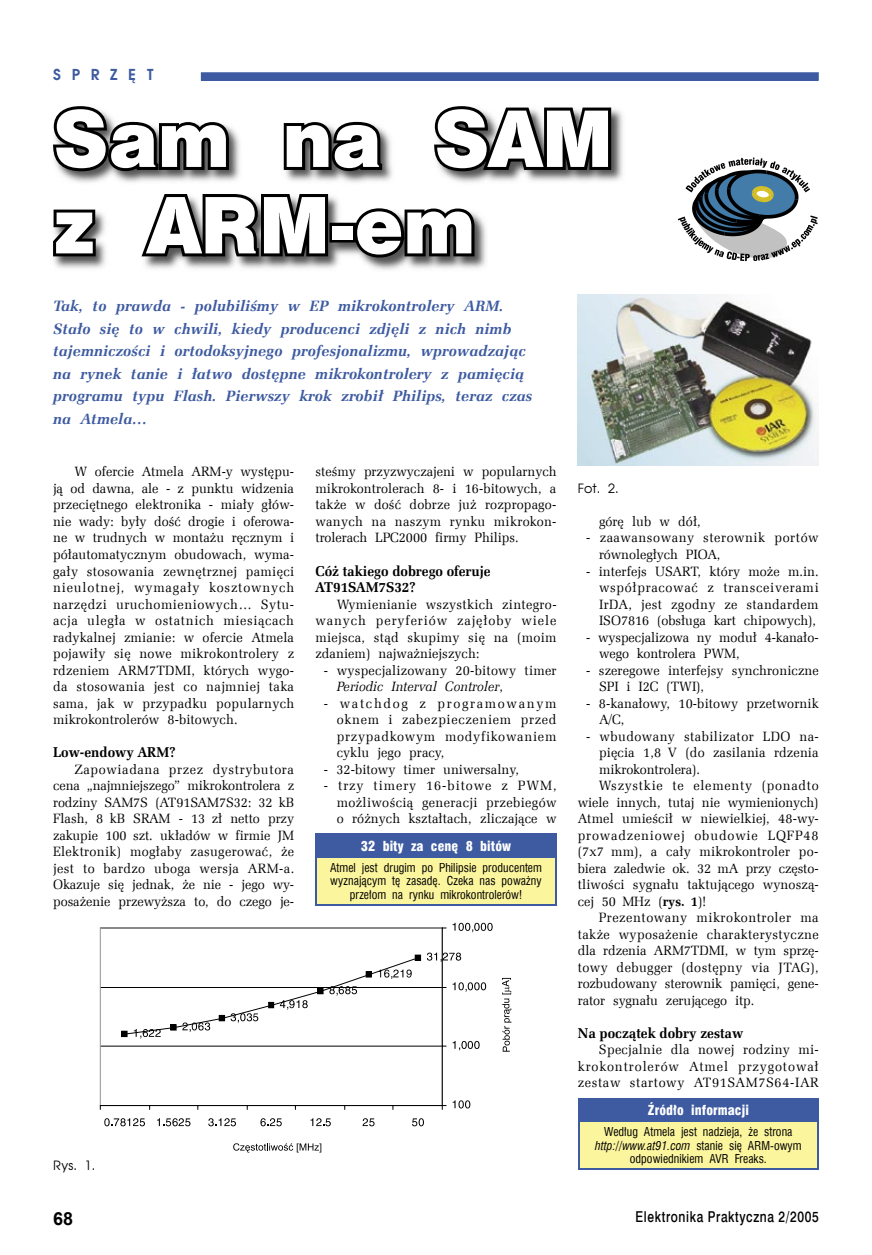
<style>
.page{position:relative;width:872px;height:1255px;background:#fff}
.page>*{position:absolute;margin:0;border:0;box-sizing:border-box;transform-origin:0 0}
.t1{font:72px/86.4px "Swis 721 Blk 2 EU Normal";letter-spacing:.005em;color:#fff}
.t2{font:700 18px "Arial";color:#000}
.t3{font:italic 15px/22.5px "Zapf Ellipt EU Bold";letter-spacing:.005em;color:#3e5ba1}
.t4{font:15px "Swis 721 Md EU Normal";letter-spacing:.05em;color:#000;scale:.8 1}
.t5{font:700 15px "Avalon";color:#3e5ba1}
.t6{font:14.25px/16.5px "Zapf Ellipt EU Bold";color:#000;scale:.96 1}
.t7{font:13.5px/16.5px "Zapf Ellipt EU Normal";letter-spacing:.01em;color:#000;text-align:justify;scale:.96 1}
.t8{font:13.5px/16.5px "Zapf Ellipt EU Normal";letter-spacing:.04em;color:#000;scale:.96 1}
.t9{font:13.5px "Zapf Ellipt EU Normal";letter-spacing:.03em;color:#000;scale:.96 1}
.t10{font:13.5px "Swis 721 Blk Cn EU Normal";letter-spacing:.005em;color:#fff}
.t11{font:13.5px "Zapf Ellipt EU Normal";letter-spacing:.035em;color:#000;scale:.96 1}
.t12{font:13.5px "Zapf Ellipt EU Normal";letter-spacing:.065em;color:#000;scale:.96 1}
.t13{font:13.5px "Zapf Ellipt EU Normal";letter-spacing:.055em;color:#000;scale:.96 1}
.t14{font:13.5px "Zapf Ellipt EU Italic";letter-spacing:.005em;color:#000;scale:.96 1}
.t15{font:12.75px "Avalon";letter-spacing:.005em;color:#000}
.t16{font:12px/13.5px "Swis 721 Cn EU Normal";letter-spacing:.005em;color:#000;text-align:center}
.t17{font:12px "Swis 721 Cn EU Italic";letter-spacing:.005em;color:#000}
.s1{font-family:"Zapf Ellipt EU Normal"}
.s2{font-family:"Zapf Ellipt EU Bold"}
.s3{font-family:"Swis 721 Cn EU Normal"}
</style>
<div class="page">
<svg style="left:201px;top:72px;width:617px;height:9px;background:#435fa3"></svg>
<img style="left:53px;top:109px;width:570px;height:161px">
<svg style="left:53px;top:106px;width:179px;height:69px"></svg>
<svg style="left:281px;top:118px;width:106px;height:57px;background:#535353"></svg>
<svg style="left:431px;top:106px;width:183px;height:68px;background:#4b4b4b"></svg>
<svg style="left:53px;top:206px;width:46px;height:53px;background:#4b4b4b"></svg>
<svg style="left:137px;top:189px;width:194px;height:70px"></svg>
<div style="left:329px;top:223px;width:27px;height:19px;border:6px solid #000"></div>
<svg style="left:351px;top:204px;width:126px;height:57px;background:#505050"></svg>
<svg style="left:678px;top:157px;width:139px;height:105px"></svg>
<svg style="left:100px;top:927px;width:346px;height:182px"></svg>
<svg style="left:427px;top:952px;width:34px;height:10px"></svg>
<svg style="left:121px;top:954px;width:300px;height:84px"></svg>
<svg style="left:452px;top:1100px;width:18px;height:8px"></svg>
<svg style="left:452px;top:1041px;width:27px;height:9px"></svg>
<svg style="left:452px;top:982px;width:34px;height:9px"></svg>
<svg style="left:452px;top:922px;width:40px;height:10px"></svg>
<svg style="left:412px;top:1118px;width:12px;height:8px"></svg>
<svg style="left:362px;top:1118px;width:12px;height:8px"></svg>
<svg style="left:310px;top:1118px;width:21px;height:8px"></svg>
<svg style="left:260px;top:1118px;width:22px;height:8px"></svg>
<svg style="left:208px;top:1118px;width:28px;height:8px"></svg>
<svg style="left:157px;top:1118px;width:33px;height:8px"></svg>
<svg style="left:104px;top:1118px;width:41px;height:8px"></svg>
<svg style="left:233px;top:1143px;width:88px;height:9px"></svg>
<svg style="left:502px;top:977px;width:9px;height:74px"></svg>
<img style="left:578px;top:295px;width:240px;height:170px">
<div style="left:579px;top:1099px;width:239px;height:22px;background:#3e5ba1"></div>
<div style="left:579px;top:1121px;width:239px;height:48px;background:#fbf59e"></div>
<hr style="left:578px;top:1098px;width:240px;height:1px;background:#3e5ba1">
<svg style="left:578px;top:1099px;width:1px;height:21px"></svg>
<hr style="left:578px;top:1120px;width:240px;height:1px;background:#3e5ba1">
<hr style="left:578px;top:1121px;width:1px;height:47px;background:#3e5ba1">
<hr style="left:817px;top:1121px;width:1px;height:47px;background:#3e5ba1">
<hr style="left:578px;top:1168px;width:240px;height:2px;background:#3e5ba1">
<div style="left:316px;top:834px;width:240px;height:22px;background:#3e5ba1"></div>
<div style="left:316px;top:856px;width:240px;height:48px;background:#fbf59e"></div>
<hr style="left:315px;top:833px;width:241px;height:2px;background:#3e5ba1">
<hr style="left:315px;top:835px;width:2px;height:21px;background:#3e5ba1">
<hr style="left:315px;top:856px;width:241px;height:1px;background:#3e5ba1">
<hr style="left:315px;top:857px;width:2px;height:47px;background:#3e5ba1">
<hr style="left:555px;top:857px;width:1px;height:47px;background:#3e5ba1">
<hr style="left:315px;top:904px;width:241px;height:1px;background:#3e5ba1">
<p class="t5" style="left:53px;top:65px;width:102px">S P R Z Ę T</p>
<h1 class="t1" style="left:53px;top:102px;width:561px">Sam na SAM z ARM-em</h1>
<p class="t3" style="left:53px;top:295px;width:480px">Tak, to prawda - polubiliśmy w EP mikrokontrolery ARM.<br>Stało się to w chwili, kiedy producenci zdjęli z nich nimb tajemniczości i ortodoksyjnego profesjonalizmu, wprowadzając na rynek tanie i łatwo dostępne mikrokontrolery z pamięcią programu typu Flash. Pierwszy krok zrobił Philips, teraz czas na Atmela…</p>
<p class="t7" style="left:53px;top:464px;width:253px;text-indent:21px">W ofercie Atmela ARM-y występu&shy;ją od dawna, ale - z punktu widzenia przeciętnego elektronika - miały głów&shy;nie wady: były dość drogie i oferowa&shy;ne w trudnych w montażu ręcznym i półautomatycznym obudowach, wyma&shy;gały stosowania zewnętrznej pamięci nieulotnej, wymagały kosztownych narzędzi uruchomieniowych… Sytu&shy;acja uległa w ostatnich miesiącach radykalnej zmianie: w ofercie Atmela pojawiły się nowe mikrokontrolery z rdzeniem ARM7TDMI, których wygo&shy;da stosowania jest co najmniej taka sama, jak w przypadku popularnych mikrokontrolerów 8-bitowych.</p>
<p class="t6" style="left:53px;top:744px;width:129px">Low-endowy ARM?</p>
<p class="t7" style="left:53px;top:761px;width:253px;text-indent:21px">Zapowiadana przez dystrybutora cena „najmniejszego” mikrokontrolera z rodziny SAM7S (AT91SAM7S32: 32 kB Flash, 8 kB SRAM - 13 zł netto przy zakupie 100 szt. układów w firmie JM Elektronik) mogłaby zasugerować, że jest to bardzo uboga wersja ARM-a.<br>Okazuje się jednak, że nie - jego wy&shy;posażenie przewyższa to, do czego je-</p>
<p class="t7" style="left:315px;top:464px;width:253px">steśmy przyzwyczajeni w popularnych mikrokontrolerach 8- i 16-bitowych, a także w dość dobrze już rozpropago&shy;wanych na naszym rynku mikrokon&shy;trolerach LPC2000 firmy Philips.</p>
<p class="t6" style="left:315px;top:562px;width:184px">Cóż takiego dobrego oferuje<br>AT91SAM7S32?</p>
<p class="t7" style="left:315px;top:596px;width:253px;text-indent:21px">Wymienianie wszystkich zintegro&shy;wanych peryferiów zajęłoby wiele miejsca, stąd skupimy się na (moim zdaniem) najważniejszych:</p>
<p class="t7" style="left:324px;top:662px;width:244px">- wyspecjalizowany 20-bitowy timer</p>
<p class="t14" style="left:337px;top:678px;width:175px">Periodic Interval Controler<span class="s1">,</span></p>
<p class="t7" style="left:337px;top:695px;width:230px;text-indent:-13px">- watchdog z programowanym oknem i zabezpieczeniem przed przypadkowym modyfikowaniem cyklu jego pracy,</p>
<p class="t7" style="left:324px;top:761px;width:205px">- 32-bitowy timer uniwersalny,</p>
<p class="t7" style="left:337px;top:777px;width:230px;text-indent:-13px">- trzy timery 16-bitowe z PWM, możliwością generacji przebiegów o różnych kształtach, zliczające w</p>
<p class="t10" style="left:361px;top:837px;width:152px">32 bity za cenę 8 bitów</p>
<p class="t16" style="left:330px;top:860px;width:213px">Atmel jest drugim po Philipsie producentem wyznającym tę zasadę. Czeka nas poważny przełom na rynku mikrokontrolerów!</p>
<p class="t15" style="left:53px;top:1157px;width:44px">Rys. 1.</p>
<p class="t15" style="left:578px;top:480px;width:42px">Fot. 2.</p>
<p class="t7" style="left:599px;top:513px;width:107px">górę lub w dół,</p>
<p class="t8" style="left:599px;top:530px;width:230px;text-indent:-13px">- zaawansowany sterownik portów równoległych PIOA,</p>
<p class="t7" style="left:599px;top:563px;width:230px;text-indent:-13px">- interfejs USART, który może m.in. współpracować z transceiverami IrDA, jest zgodny ze standardem ISO7816 (obsługa kart chipowych),</p>
<p class="t7" style="left:599px;top:629px;width:230px;text-indent:-13px">- wyspecjalizowa ny moduł 4-kanało&shy;wego kontrolera PWM,</p>
<p class="t7" style="left:599px;top:662px;width:230px;text-indent:-13px">- szeregowe interfejsy synchroniczne<br>SPI i I2C (TWI),</p>
<p class="t7" style="left:599px;top:695px;width:230px;text-indent:-13px">- 8-kanałowy, 10-bitowy przetwornik<br>A/C,</p>
<p class="t11" style="left:586px;top:727px;width:244px">- wbudowany stabilizator LDO na-</p>
<p class="t7" style="left:599px;top:744px;width:230px">pięcia 1,8 V (do zasilania rdzenia</p>
<p class="t7" style="left:599px;top:761px;width:107px">mikrokontrolera).</p>
<p class="t13" style="left:599px;top:777px;width:230px">Wszystkie te elementy (ponadto</p>
<p class="t7" style="left:578px;top:794px;width:252px">wiele innych, tutaj nie wymienionych)</p>
<p class="t7" style="left:578px;top:810px;width:253px">Atmel umieścił w niewielkiej, 48-wy-</p>
<p class="t12" style="left:578px;top:826px;width:252px">prowadzeniowej obudowie LQFP48</p>
<p class="t7" style="left:578px;top:843px;width:252px">(7x7 mm), a cały mikrokontroler po-</p>
<p class="t7" style="left:578px;top:860px;width:253px">biera zaledwie ok. 32 mA przy często-</p>
<p class="t7" style="left:578px;top:876px;width:252px">tliwości sygnału taktującego wynoszą-</p>
<p class="t7" style="left:578px;top:893px;width:136px">cej 50 MHz (<span class="s2">rys. 1</span>)!</p>
<p class="t8" style="left:599px;top:909px;width:230px">Prezentowany mikrokontroler ma</p>
<p class="t9" style="left:578px;top:925px;width:252px">także wyposażenie charakterystyczne</p>
<p class="t7" style="left:578px;top:942px;width:252px">dla rdzenia ARM7TDMI, w tym sprzę-</p>
<p class="t9" style="left:578px;top:958px;width:253px">towy debugger (dostępny via JTAG),</p>
<p class="t7" style="left:578px;top:975px;width:252px">rozbudowany sterownik pamięci, gene-</p>
<p class="t7" style="left:578px;top:992px;width:185px">rator sygnału zerującego itp.</p>
<p class="t6" style="left:578px;top:1024px;width:174px">Na początek dobry zestaw</p>
<p class="t7" style="left:578px;top:1041px;width:253px;text-indent:21px">Specjalnie dla nowej rodziny mi&shy;krokontrolerów Atmel przygotował zestaw startowy AT91SAM7S64-IAR</p>
<p class="t10" style="left:648px;top:1101px;width:102px">Źródło informacji</p>
<p class="t16" style="left:604px;top:1125px;width:190px">Według Atmela jest nadzieja, że strona</p>
<p class="t17" style="left:595px;top:1138px;width:208px">http://www.at91.com <span class="s3">stanie się ARM-owym</span></p>
<p class="t16" style="left:630px;top:1152px;width:138px">odpowiednikiem AVR Freaks.</p>
<h2 class="t2" style="left:53px;top:1206px;width:22px">68</h2>
<p class="t4" style="left:635px;top:1207px;width:230px">Elektronika Praktyczna 2/2005</p>
</div>
